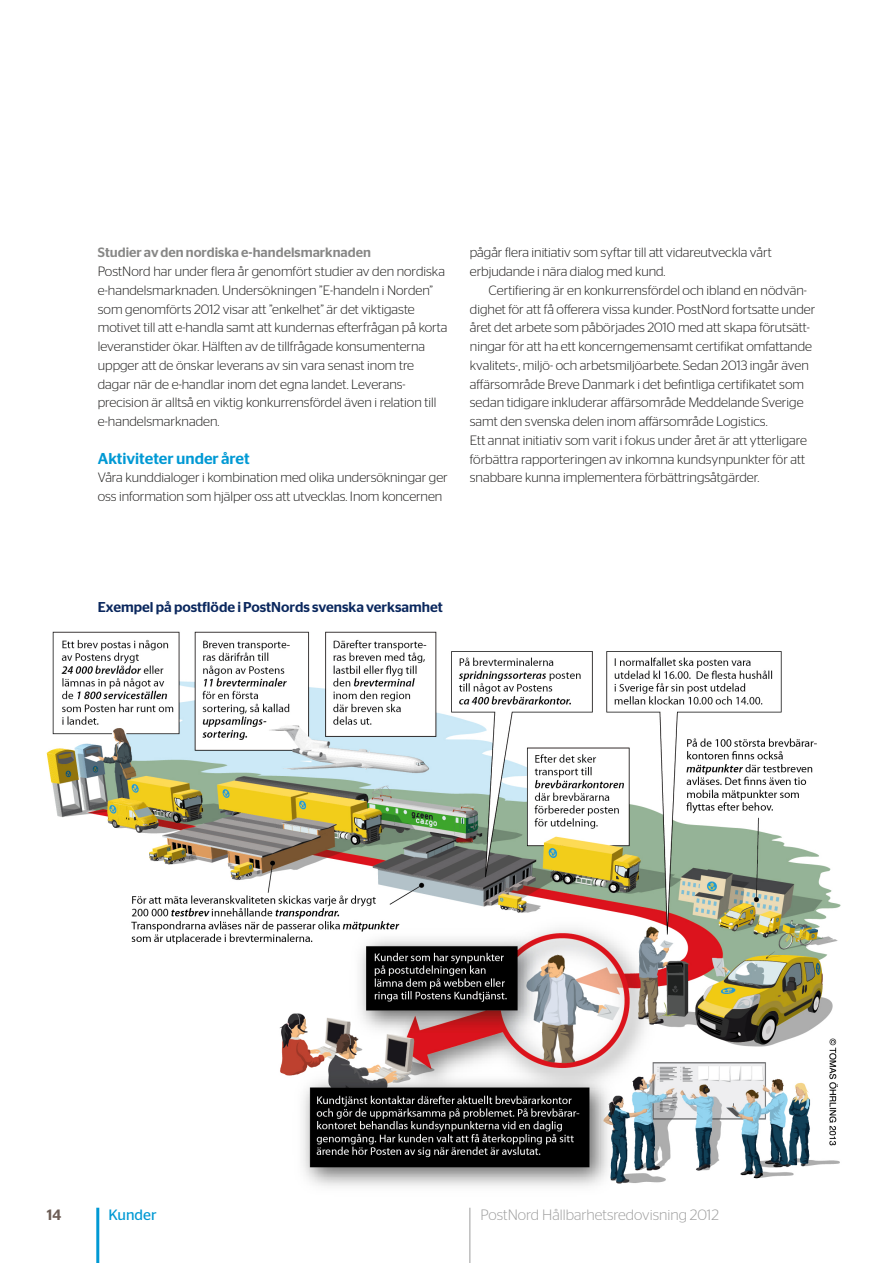
<style>
.page{position:relative;width:893px;height:1263px;background:#fff}
.page>*{position:absolute;margin:0;border:0;box-sizing:border-box;transform-origin:0 0}
.t1{font:500 15.75px "Stag Sans";color:#0099d4}
.t2{font:300 15px "Stag Sans";color:#9d9d9d}
.t3{font:15px "Stag Sans";color:#0099d4}
.t4{font:500 15px "Stag Sans";color:#6c5d56}
.t5{font:500 14.25px "Stag Sans";color:#0a275d}
.t6{font:300 13.5px/18.8px "Stag Sans";color:#1c1b1a}
.t7{font:500 13.5px "Stag Sans";color:#878786}
</style>
<div class="page">
<img style="left:46px;top:631px;width:795px;height:555px">
<hr style="left:96px;top:1208px;width:3px;height:55px;background:#0099d4">
<hr style="left:470px;top:1208px;width:1px;height:55px;background:#9d9d9d">
<p class="t7" style="left:98px;top:245px;width:275px">Studier av den nordiska e-handelsmarknaden</p>
<p class="t6" style="left:98px;top:262px;width:351px">PostNord har under flera år genomfört studier av den nordiska e-handelsmarknaden. Undersökningen ”E-handeln i Norden” som genomförts 2012 visar att ”enkelhet” är det viktigaste motivet till att e-handla samt att kundernas efterfrågan på korta leveranstider ökar. Hälften av de tillfrågade konsumenterna uppger att de önskar leverans av sin vara senast inom tre dagar när de e-handlar inom det egna landet. Leverans&shy;precision är alltså en viktig konkurrensfördel även i relation till e-handelsmarknaden.</p>
<p class="t1" style="left:98px;top:449px;width:153px">Aktiviteter under året</p>
<p class="t6" style="left:98px;top:468px;width:352px">Våra kunddialoger i kombination med olika undersökningar ger oss information som hjälper oss att utvecklas. Inom koncernen</p>
<p class="t6" style="left:470px;top:243px;width:303px">pågår flera initiativ som syftar till att vidareutveckla vårt erbjudande i nära dialog med kund.</p>
<p class="t6" style="left:470px;top:281px;width:347px;text-indent:19px">Certifiering är en konkurrensfördel och ibland en nödvän&shy;dighet för att få offerera vissa kunder. PostNord fortsatte under året det arbete som påbörjades 2010 med att skapa förutsätt&shy;ningar för att ha ett koncerngemensamt certifikat omfattande kvalitets-, miljö- och arbetsmiljöarbete. Sedan 2013 ingår även affärsområde Breve Danmark i det befintliga certifikatet som sedan tidigare inkluderar affärsområde Meddelande Sverige samt den svenska delen inom affärsområde Logistics.<br>Ett annat initiativ som varit i fokus under året är att ytterligare förbättra rapporteringen av inkomna kundsynpunkter för att snabbare kunna implementera förbättringsåtgärder.</p>
<p class="t5" style="left:98px;top:599px;width:347px">Exempel på postflöde i PostNords svenska verksamhet</p>
<p class="t4" style="left:47px;top:1206px;width:16px">14</p>
<p class="t3" style="left:108px;top:1206px;width:50px">Kunder</p>
<p class="t2" style="left:480px;top:1206px;width:240px">PostNord Hållbarhetsredovisning 2012</p>
</div>
